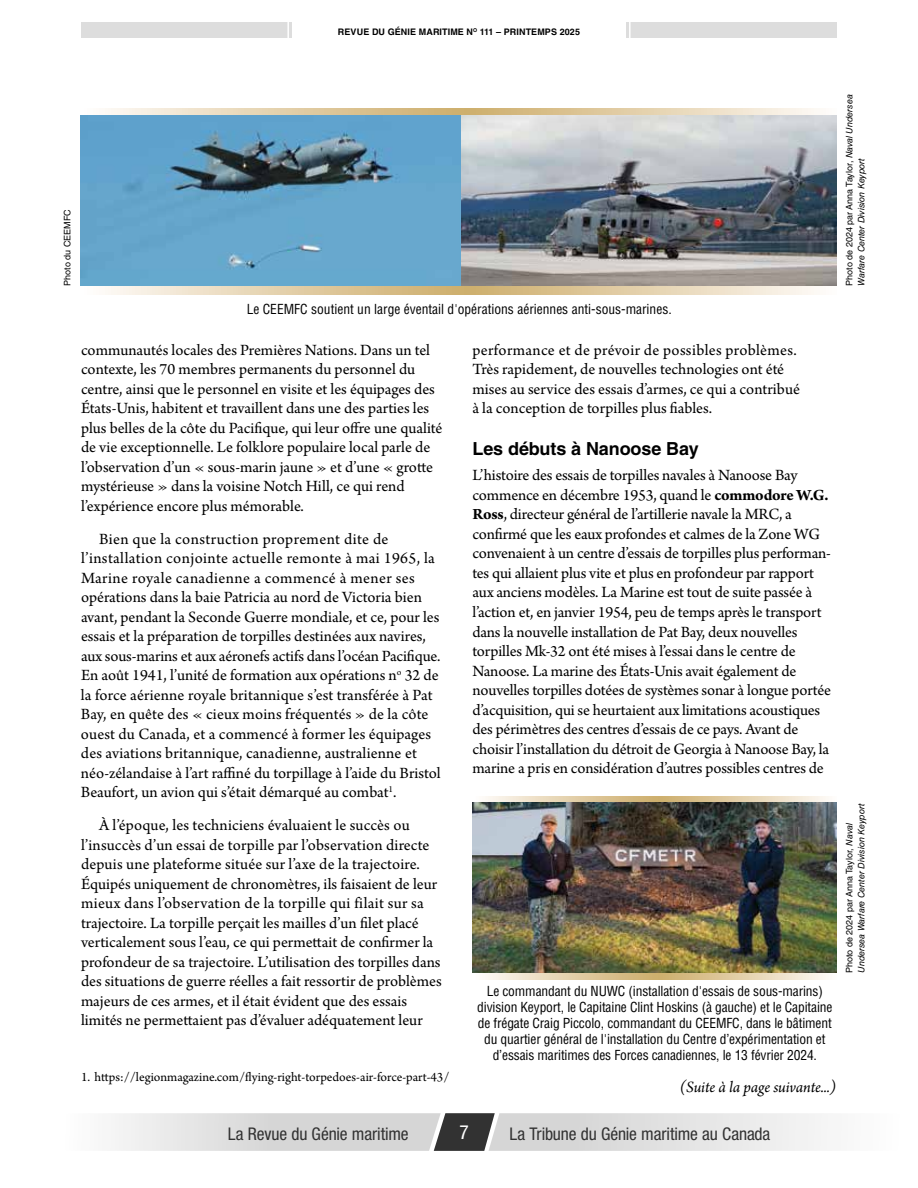
<style>
.page{position:relative;width:918px;height:1188px;background:#fff}
.page>*{position:absolute;margin:0;border:0;box-sizing:border-box;transform-origin:0 0}
.t1{font:condensed 19.5px "Helvetica Neue LT Std";color:#fff}
.t2{font:700 18px "Helvetica LT Std";letter-spacing:-.005em;color:#000}
.t3{font:condensed 17.55px "Helvetica Neue LT Std";letter-spacing:-.01em;color:#323232}
.Body{font:16.5px/19.5px "Arno Pro";letter-spacing:-.005em;color:#000}
.Body-2{font:italic 16.5px "Arno Pro";letter-spacing:-.005em;color:#000}
.Photo_Caption{font:condensed 13.5px/16.2px "Helvetica LT Std";letter-spacing:-.01em;color:#000;text-align:center}
.t4{font:13.5px "Arno Pro";color:#000}
.Photo_Credit{font:italic 9px/12px "Helvetica LT Std";color:#000}
.Photo_Credit-2{font:9px "Helvetica LT Std";color:#000}
.t5{font:700 9px "Helvetica LT Std";letter-spacing:.01em;color:#000}
.s1{font-style:italic}
.s2{font-weight:700}
.s3{font-style:normal}
</style>
<div class="page">
<div style="left:81px;top:23px;width:211px;height:15px;background:#ddd"></div>
<hr style="left:287px;top:16px;width:2px;height:29px;background:#fff">
<div style="left:626px;top:23px;width:211px;height:15px;background:#ddd"></div>
<hr style="left:629px;top:16px;width:2px;height:29px;background:#fff">
<svg style="left:81px;top:108px;width:756px;height:186px;background:#e0d2b3"></svg>
<img style="left:81px;top:116px;width:756px;height:170px">
<svg style="left:473px;top:796px;width:364px;height:183px;background:#d8c9a9"></svg>
<img style="left:473px;top:803px;width:364px;height:170px">
<svg style="left:115px;top:1113px;width:707px;height:38px;background:#d4d4d4"></svg>
<p class="t5" style="left:338px;top:26px;width:244px">REVUE DU GÉNIE MARITIME N<sup>O</sup> 111 – PRINTEMPS 2025</p>
<p class="Photo_Credit-2" style="left:62px;top:286px;width:78px;rotate:-90deg">Photo du CEEMFC</p>
<p class="Photo_Caption" style="left:247px;top:301px;width:427px">Le CEEMFC soutient un large éventail d'opérations aériennes anti-sous-marines.</p>
<p class="Photo_Credit-2" style="left:844px;top:286px;width:193px;rotate:-90deg">Photo de 2024 par Anna Taylor, <span class="s1">Naval Undersea</span></p>
<p class="Photo_Credit" style="left:855px;top:286px;width:129px;rotate:-90deg">Warfare Center Division Keyport</p>
<p class="Body" style="left:81px;top:341px;width:363px">communautés locales des Premières Nations. Dans un tel contexte, les 70 membres permanents du personnel du centre, ainsi que le personnel en visite et les équipages des États-Unis, habitent et travaillent dans une des parties les plus belles de la côte du Pacifique, qui leur offre une qualité de vie exceptionnelle. Le folklore populaire local parle de l’observation d’un « sous-marin jaune » et d’une « grotte mystérieuse » dans la voisine Notch Hill, ce qui rend l’expérience encore plus mémorable.</p>
<p class="Body" style="left:81px;top:530px;width:361px;text-indent:18px">Bien que la construction proprement dite de l’installation conjointe actuelle remonte à mai 1965, la Marine royale canadienne a commencé à mener ses opérations dans la baie Patricia au nord de Victoria bien avant, pendant la Seconde Guerre mondiale, et ce, pour les essais et la préparation de torpilles destinées aux navires, aux sous-marins et aux aéronefs actifs dans l’océan Pacifique.<br>En août 1941, l’unité de formation aux opérations n<sup>o</sup> 32 de la force aérienne royale britannique s’est transférée à Pat Bay, en quête des « cieux moins fréquentés » de la côte ouest du Canada, et a commencé à former les équipages des aviations britannique, canadienne, australienne et néo-zélandaise à l’art raffiné du torpillage à l’aide du Bristol Beaufort, un avion qui s’était démarqué au combat<sup>1</sup>.</p>
<p class="Body" style="left:81px;top:816px;width:362px;text-indent:18px">À l’époque, les techniciens évaluaient le succès ou l’insuccès d’un essai de torpille par l’observation directe depuis une plateforme située sur l’axe de la trajectoire.<br>Équipés uniquement de chronomètres, ils faisaient de leur mieux dans l’observation de la torpille qui filait sur sa trajectoire. La torpille perçait les mailles d’un filet placé verticalement sous l’eau, ce qui permettait de confirmer la profondeur de sa trajectoire. L’utilisation des torpilles dans des situations de guerre réelles a fait ressortir de problèmes majeurs de ces armes, et il était évident que des essais limités ne permettaient pas d’évaluer adéquatement leur</p>
<p class="t4" style="left:81px;top:1069px;width:370px">1. https://legionmagazine.com/flying-right-torpedoes-air-force-part-43/</p>
<p class="Body" style="left:472px;top:341px;width:329px">performance et de prévoir de possibles problèmes.<br>Très rapidement, de nouvelles technologies ont été mises au service des essais d’armes, ce qui a contribué à la conception de torpilles plus fiables.</p>
<h2 class="t2" style="left:472px;top:438px;width:228px">Les débuts à Nanoose Bay</h2>
<p class="Body" style="left:472px;top:467px;width:360px">L’histoire des essais de torpilles navales à Nanoose Bay commence en décembre 1953, quand le <span class="s2">commodore W.G.<br>Ross</span>, directeur général de l’artillerie navale la MRC, a confirmé que les eaux profondes et calmes de la Zone WG convenaient à un centre d’essais de torpilles plus performan&shy;tes qui allaient plus vite et plus en profondeur par rapport aux anciens modèles. La Marine est tout de suite passée à l’action et, en janvier 1954, peu de temps après le transport dans la nouvelle installation de Pat Bay, deux nouvelles torpilles Mk-32 ont été mises à l’essai dans le centre de Nanoose. La marine des États-Unis avait également de nouvelles torpilles dotées de systèmes sonar à longue portée d’acquisition, qui se heurtaient aux limitations acoustiques des périmètres des centres d’essais de ce pays. Avant de choisir l’installation du détroit de Georgia à Nanoose Bay, la marine a pris en considération d’autres possibles centres de</p>
<p class="Photo_Caption" style="left:477px;top:982px;width:357px">Le commandant du NUWC (installation d'essais de sous-marins) division Keyport, le Capitaine Clint Hoskins (à gauche) et le Capitaine de frégate Craig Piccolo, commandant du CEEMFC, dans le bâtiment du quartier général de l'installation du Centre d’expérimentation et d’essais maritimes des Forces canadiennes, le 13 février 2024.</p>
<p class="Body-2" style="left:680px;top:1078px;width:158px">(Suite à la page suivante...)</p>
<p class="Photo_Credit" style="left:843px;top:973px;width:171px;rotate:-90deg"><span class="s3">Photo de 2024 par Anna Taylor,</span> Naval<br>Undersea Warfare Center Division Keyport</p>
<p class="t3" style="left:228px;top:1124px;width:182px">La Revue du Génie maritime</p>
<p class="t1" style="left:460px;top:1121px;width:11px">7</p>
<p class="t3" style="left:510px;top:1123px;width:262px">La Tribune du Génie maritime au Canada</p>
</div>
